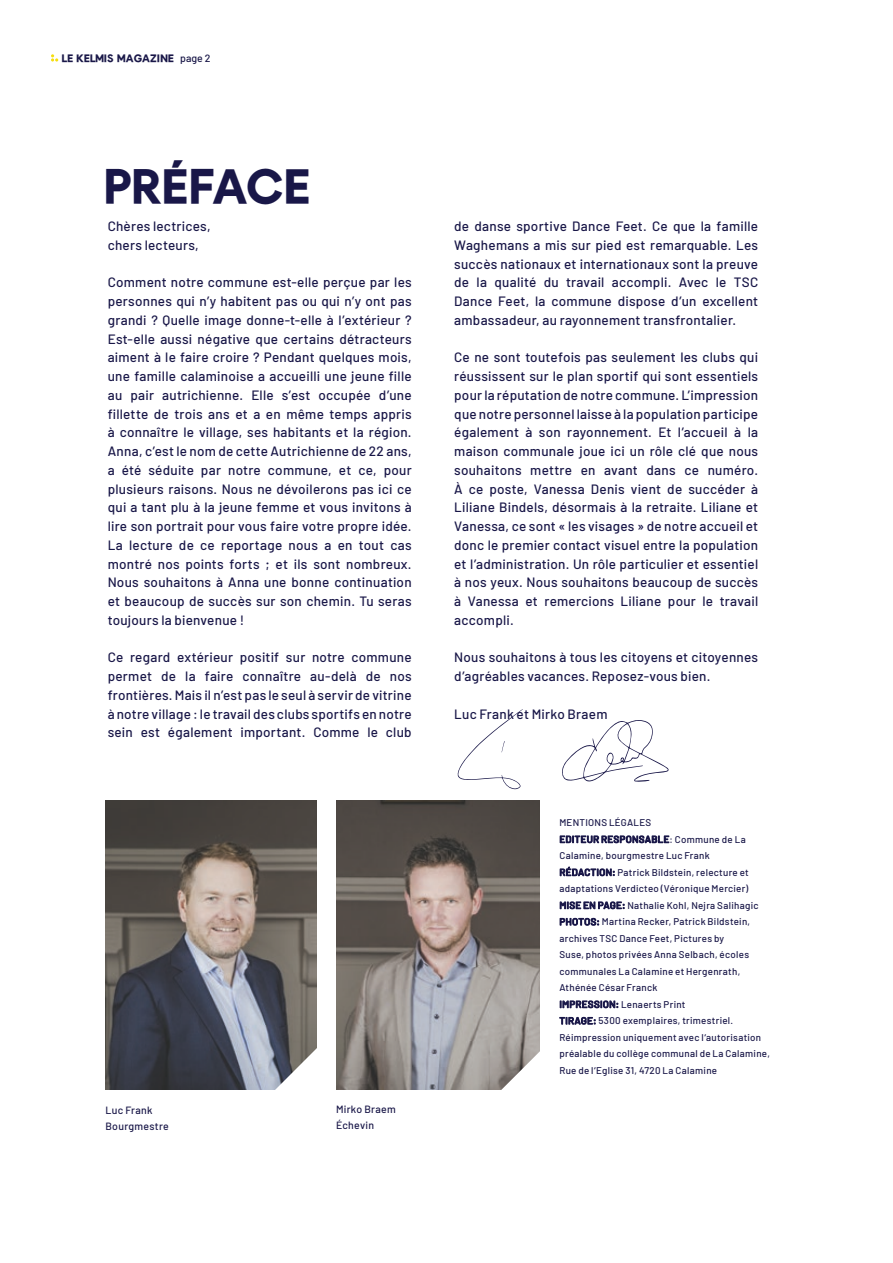
<style>
.page{position:relative;width:893px;height:1263px;background:#fff}
.page>*{position:absolute;margin:0;border:0;box-sizing:border-box;transform-origin:0 0}
.t1{font:800 46.8px "Pulp Display";letter-spacing:.005em;color:#191748}
.t2{font:500 13.5px/18.8px "Barlow";letter-spacing:.02em;color:#191748;text-align:justify}
.t3{font:500 10.5px/15.8px "Barlow";letter-spacing:.025em;color:#191748}
.t4{font:800 10.5px "Pulp Display";color:#191748}
.t5{font:500 9.75px/16.5px "Barlow";letter-spacing:.03em;color:#191748}
.s1{font-family:"Barlow";font-weight:500}
</style>
<div class="page">
<svg style="left:51px;top:54px;width:7px;height:8px"></svg>
<img style="left:105px;top:800px;width:211px;height:290px">
<img style="left:336px;top:800px;width:203px;height:290px">
<svg style="left:271px;top:1042px;width:46px;height:48px"></svg>
<svg style="left:497px;top:1042px;width:43px;height:48px"></svg>
<svg style="left:562px;top:720px;width:107px;height:62px"></svg>
<svg style="left:457px;top:709px;width:66px;height:81px"></svg>
<p class="t4" style="left:62px;top:52px;width:150px">LE KELMIS MAGAZINE <span class="s1">page 2</span></p>
<h1 class="t1" style="left:105px;top:160px;width:207px">PRÉFACE</h1>
<p class="t2" style="left:108px;top:216px;width:104px">Chères lectrices, chers lecteurs,</p>
<p class="t2" style="left:108px;top:272px;width:305px">Comment notre commune est-elle perçue par les personnes qui n’y habitent pas ou qui n’y ont pas grandi ? Quelle image donne-t-elle à l’extérieur ?<br>Est-elle aussi négative que certains détracteurs aiment à le faire croire ? Pendant quelques mois, une famille calaminoise a accueilli une jeune fille au pair autrichienne. Elle s’est occupée d’une fillette de trois ans et a en même temps appris à connaître le village, ses habitants et la région.<br>Anna, c’est le nom de cette Autrichienne de 22 ans, a été séduite par notre commune, et ce, pour plusieurs raisons. Nous ne dévoilerons pas ici ce qui a tant plu à la jeune femme et vous invitons à lire son portrait pour vous faire votre propre idée.<br>La lecture de ce reportage nous a en tout cas montré nos points forts ; et ils sont nombreux.<br>Nous souhaitons à Anna une bonne continuation et beaucoup de succès sur son chemin. Tu seras toujours la bienvenue !</p>
<p class="t2" style="left:108px;top:647px;width:305px">Ce regard extérieur positif sur notre commune permet de la faire connaître au-delà de nos frontières. Mais il n’est pas le seul à servir de vitrine à notre village : le travail des clubs sportifs en notre sein est également important. Comme le club</p>
<p class="t3" style="left:105px;top:1101px;width:65px">Luc Frank<br>Bourgmestre</p>
<p class="t3" style="left:336px;top:1100px;width:61px">Mirko Braem<br>Échevin</p>
<p class="t2" style="left:454px;top:216px;width:305px">de danse sportive Dance Feet. Ce que la famille Waghemans a mis sur pied est remarquable. Les succès nationaux et internationaux sont la preuve de la qualité du travail accompli. Avec le TSC Dance Feet, la commune dispose d’un excellent ambassadeur, au rayonnement transfrontalier.</p>
<p class="t2" style="left:454px;top:347px;width:305px">Ce ne sont toutefois pas seulement les clubs qui réussissent sur le plan sportif qui sont essentiels pour la réputation de notre commune. L’impression que notre personnel laisse à la population participe également à son rayonnement. Et l’accueil à la maison communale joue ici un rôle clé que nous souhaitons mettre en avant dans ce numéro.<br>À ce poste, Vanessa Denis vient de succéder à Liliane Bindels, désormais à la retraite. Liliane et Vanessa, ce sont « les visages » de notre accueil et donc le premier contact visuel entre la population et l’administration. Un rôle particulier et essentiel à nos yeux. Nous souhaitons beaucoup de succès à Vanessa et remercions Liliane pour le travail accompli.</p>
<p class="t2" style="left:454px;top:647px;width:305px">Nous souhaitons à tous les citoyens et citoyennes d’agréables vacances. Reposez-vous bien.</p>
<p class="t2" style="left:454px;top:703px;width:155px">Luc Frank et Mirko Braem</p>
<p class="t5" style="left:559px;top:814px;width:212px">MENTIONS LÉGALES<br>EDITEUR RESPONSABLE: Commune de La Calamine, bourgmestre Luc Frank<br>RÉDACTION: Patrick Bildstein, relecture et adaptations Verdicteo (Véronique Mercier)<br>MISE EN PAGE: Nathalie Kohl, Nejra Salihagic PHOTOS: Martina Recker, Patrick Bildstein, archives TSC Dance Feet, Pictures by<br>Suse, photos privées Anna Selbach, écoles communales La Calamine et Hergenrath, Athénée César Franck<br>IMPRESSION: Lenaerts Print<br>TIRAGE: 5300 exemplaires, trimestriel.<br>Réimpression uniquement avec l‘autorisation préalable du collège communal de La Calamine, Rue de l‘Eglise 31, 4720 La Calamine</p>
</div>
